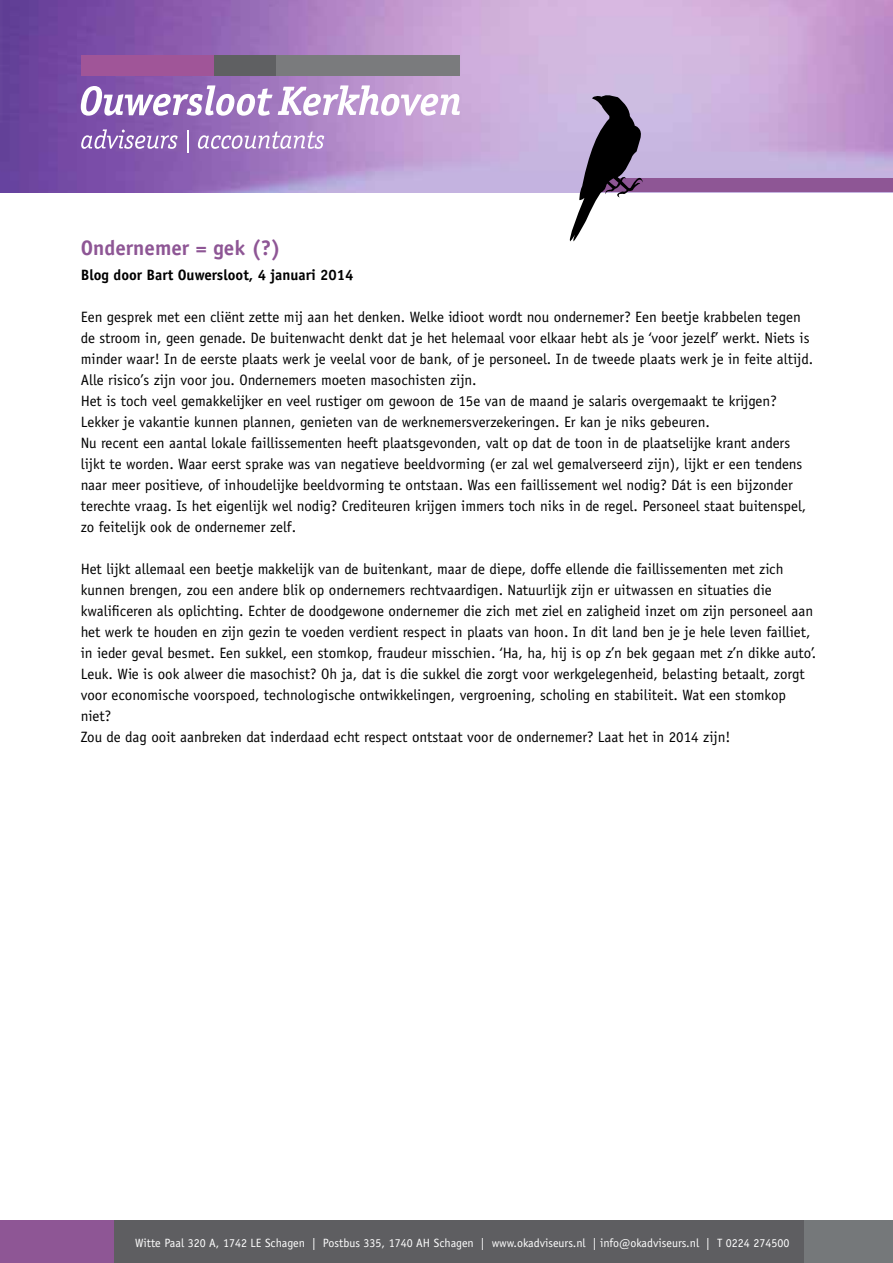
<style>
.page{position:relative;width:893px;height:1263px;background:#fff}
.page>*{position:absolute;margin:0;border:0;box-sizing:border-box;transform-origin:0 0}
.t1{font:700 21px "Officina Sans";color:#8e5695}
.t2{font:15px/21px "Officina Sans";color:#000}
.t3{font:700 15px "Officina Sans";color:#000}
.t4{font:12px "Officina Sans";color:#fff}
</style>
<div class="page">
<img style="left:0;top:0;width:893px;height:192px">
<div style="left:81px;top:55px;width:134px;height:21px;background:#a05598"></div>
<div style="left:276px;top:55px;width:183px;height:21px;background:#7a7b7d"></div>
<div style="left:215px;top:55px;width:61px;height:21px;background:#5f6062"></div>
<svg style="left:81px;top:85px;width:379px;height:31px"></svg>
<svg style="left:81px;top:129px;width:97px;height:20px;background:#a07fc0"></svg>
<hr style="left:187px;top:130px;width:2px;height:23px;background:#fff">
<svg style="left:198px;top:131px;width:126px;height:18px"></svg>
<div style="left:0;top:1220px;width:893px;height:43px;background:#5e5e61"></div>
<div style="left:0;top:1220px;width:114px;height:43px;background:#8e5695"></div>
<div style="left:805px;top:1220px;width:88px;height:43px;background:#75787a"></div>
<div style="left:590px;top:178px;width:303px;height:14px;background:#8e5695"></div>
<svg style="left:570px;top:95px;width:73px;height:146px"></svg>
<h1 class="t1" style="left:81px;top:234px;width:201px">Ondernemer = gek (?)</h1>
<p class="t3" style="left:81px;top:266px;width:274px">Blog door Bart Ouwersloot, 4 januari 2014</p>
<p class="t2" style="left:81px;top:307px;width:734px">Een gesprek met een cliënt zette mij aan het denken. Welke idioot wordt nou ondernemer? Een beetje krabbelen tegen de stroom in, geen genade. De buitenwacht denkt dat je het helemaal voor elkaar hebt als je ‘voor jezelf’ werkt. Niets is minder waar! In de eerste plaats werk je veelal voor de bank, of je personeel. In de tweede plaats werk je in feite altijd.<br>Alle risico’s zijn voor jou. Ondernemers moeten masochisten zijn.<br>Het is toch veel gemakkelijker en veel rustiger om gewoon de 15e van de maand je salaris overgemaakt te krijgen?<br>Lekker je vakantie kunnen plannen, genieten van de werknemersverzekeringen. Er kan je niks gebeuren.<br>Nu recent een aantal lokale faillissementen heeft plaatsgevonden, valt op dat de toon in de plaatselijke krant anders lijkt te worden. Waar eerst sprake was van negatieve beeldvorming (er zal wel gemalverseerd zijn), lijkt er een tendens naar meer positieve, of inhoudelijke beeldvorming te ontstaan. Was een faillissement wel nodig? Dát is een bijzonder terechte vraag. Is het eigenlijk wel nodig? Crediteuren krijgen immers toch niks in de regel. Personeel staat buitenspel, zo feitelijk ook de ondernemer zelf.</p>
<p class="t2" style="left:81px;top:559px;width:737px">Het lijkt allemaal een beetje makkelijk van de buitenkant, maar de diepe, doffe ellende die faillissementen met zich kunnen brengen, zou een andere blik op ondernemers rechtvaardigen. Natuurlijk zijn er uitwassen en situaties die kwalificeren als oplichting. Echter de doodgewone ondernemer die zich met ziel en zaligheid inzet om zijn personeel aan het werk te houden en zijn gezin te voeden verdient respect in plaats van hoon. In dit land ben je je hele leven failliet, in ieder geval besmet. Een sukkel, een stomkop, fraudeur misschien. ‘Ha, ha, hij is op z’n bek gegaan met z’n dikke auto’.<br>Leuk. Wie is ook alweer die masochist? Oh ja, dat is die sukkel die zorgt voor werkgelegenheid, belasting betaalt, zorgt voor economische voorspoed, technologische ontwikkelingen, vergroening, scholing en stabiliteit. Wat een stomkop niet?<br>Zou de dag ooit aanbreken dat inderdaad echt respect ontstaat voor de ondernemer? Laat het in 2014 zijn!</p>
<p class="t4" style="left:135px;top:1235px;width:656px">Witte Paal 320 A, 1742 LE Schagen | Postbus 335, 1740 AH Schagen | www.okadviseurs.nl | info@okadviseurs.nl | T 0224 274500</p>
</div>
